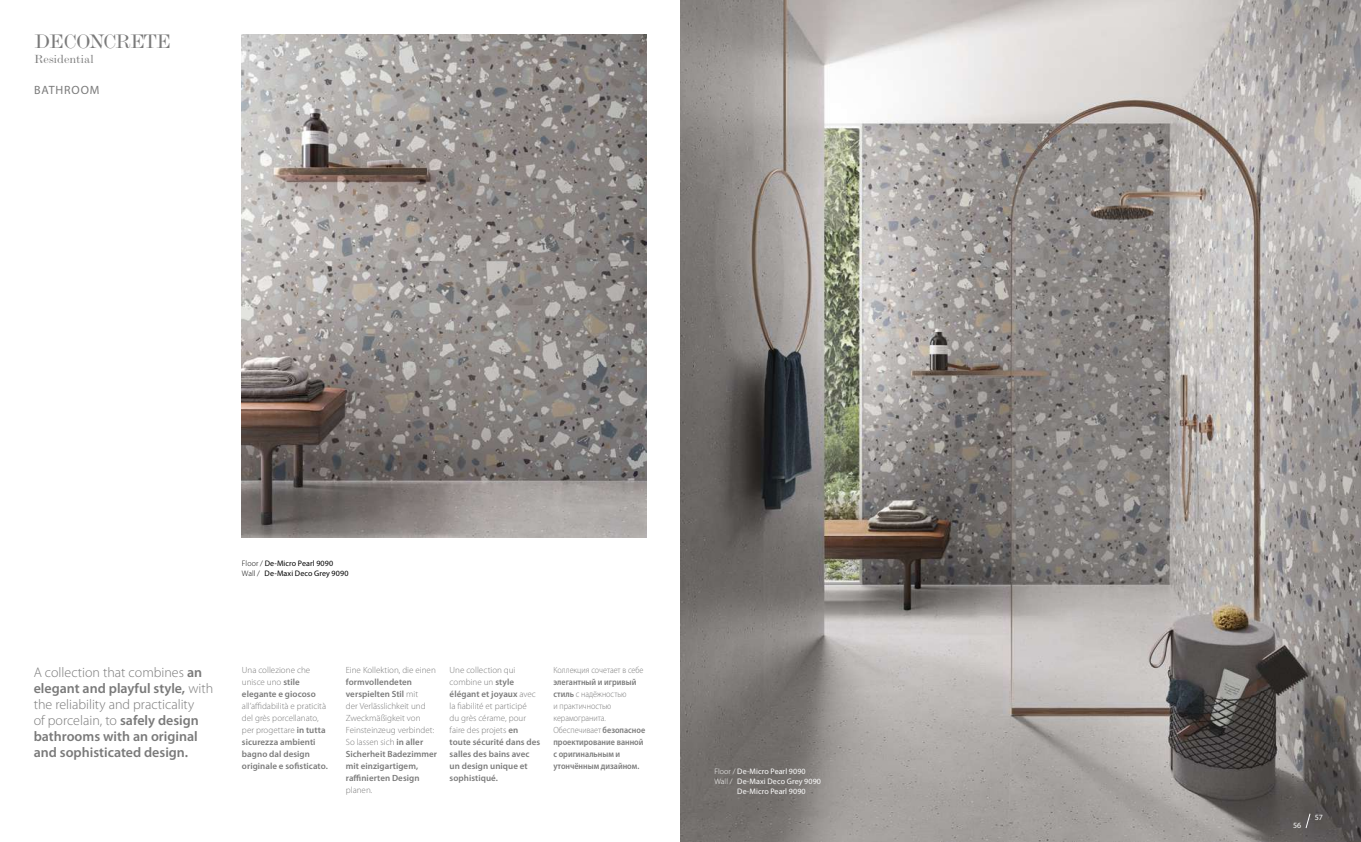
<style>
.page{position:relative;width:1361px;height:842px;background:#fff}
.page>*{position:absolute;margin:0;border:0;box-sizing:border-box;transform-origin:0 0}
.t1{font:20px "Baron MT Modern Text";letter-spacing:-.05em;color:#7a7a7a}
.t2{font:600 14px/16px "Myriad Pro";color:#7a7a7a}
.t3{font:12px "Baron MT Modern Text";color:#7a7a7a}
.t4{font:12px "Myriad Pro";letter-spacing:.07em;color:#7a7a7a}
.t5{font:600 9px/12px "Myriad Pro";letter-spacing:.005em;color:#7a7a7a}
.t6{font:600 9px/12px "Myriad Pro";letter-spacing:.005em;color:#7a7a7a;scale:.9 1}
.t7{font:300 9px/12px "Myriad Pro";color:#7a7a7a}
.t8{font:300 9px "Myriad Pro";color:#7a7a7a;scale:.9 1}
.t9{font:8px "Myriad Pro";letter-spacing:.01em;color:#fff}
.t10{font:8px/10px "Myriad Pro";letter-spacing:.01em;color:#000}
.s1{font-weight:300}
.s2{font-weight:600}
</style>
<div class="page">
<img style="left:680px;top:0;width:681px;height:842px">
<img style="left:242px;top:34px;width:404px;height:504px">
<svg style="left:1305px;top:813px;width:5px;height:16px"></svg>
<h1 class="t1" style="left:34px;top:30px;width:138px">DECONCRETE</h1>
<h3 class="t3" style="left:34px;top:51px;width:61px">Residential</h3>
<h3 class="t4" style="left:34px;top:83px;width:67px">BATHROOM</h3>
<p class="t10" style="left:242px;top:558px;width:108px"><span class="s1">Floor /</span> De-Micro Pearl 9090<br><span class="s1">Wall /</span> De-Maxi Deco Grey 9090</p>
<h2 class="t2" style="left:34px;top:664px;width:181px"><span class="s1">A collection that combines</span> an elegant and playful style, <span class="s1">with the reliability and practicality<br>of porcelain, to</span> safely design bathrooms with an original and sophisticated design.</h2>
<p class="t7" style="left:242px;top:664px;width:75px">Una collezione che unisce uno <span class="s2">stile elegante e giocoso</span></p>
<p class="t5" style="left:242px;top:700px;width:87px"><span class="s1">all’affidabilità e praticità del grès porcellanato, per progettare</span> in tutta sicurezza ambienti bagno dal design originale e sofisticato.</p>
<p class="t7" style="left:346px;top:664px;width:92px">Eine Kollektion, die einen</p>
<p class="t5" style="left:346px;top:676px;width:93px">formvollendeten verspielten Stil <span class="s1">mit<br>der Verlässlichkeit und<br>Zweckmäßigkeit von<br>Feinsteinzeug verbindet:<br>So lassen sich</span> in aller<br>Sicherheit Badezimmer mit einzigartigem, raffinierten Design</p>
<p class="t7" style="left:346px;top:784px;width:28px">planen.</p>
<p class="t5" style="left:449px;top:664px;width:92px"><span class="s1">Une collection qui combine un</span> style élégant et joyaux <span class="s1">avec la fiabilité et participé<br>du grès cérame, pour faire des projets</span> en toute sécurité dans des salles des bains avec un design unique et sophistiqué.</p>
<p class="t8" style="left:553px;top:665px;width:102px">Коллекция сочетает в себе</p>
<p class="t6" style="left:553px;top:676px;width:103px">элегантный и игривый стиль <span class="s1">с надёжностью<br>и практичностью керамогранита.<br>Обеспечивает</span> безопасное проектирование ванной с оригинальным и утончённым дизайном.</p>
<p class="t9" style="left:714px;top:766px;width:93px"><span class="s1">Floor /</span> De-Micro Pearl 9090</p>
<p class="t9" style="left:714px;top:776px;width:108px"><span class="s1">Wall /</span> De-Maxi Deco Grey 9090</p>
<p class="t9" style="left:737px;top:786px;width:70px">De-Micro Pearl 9090</p>
<p class="t9" style="left:1293px;top:820px;width:10px">56</p>
<p class="t9" style="left:1314px;top:812px;width:10px">57</p>
</div>
